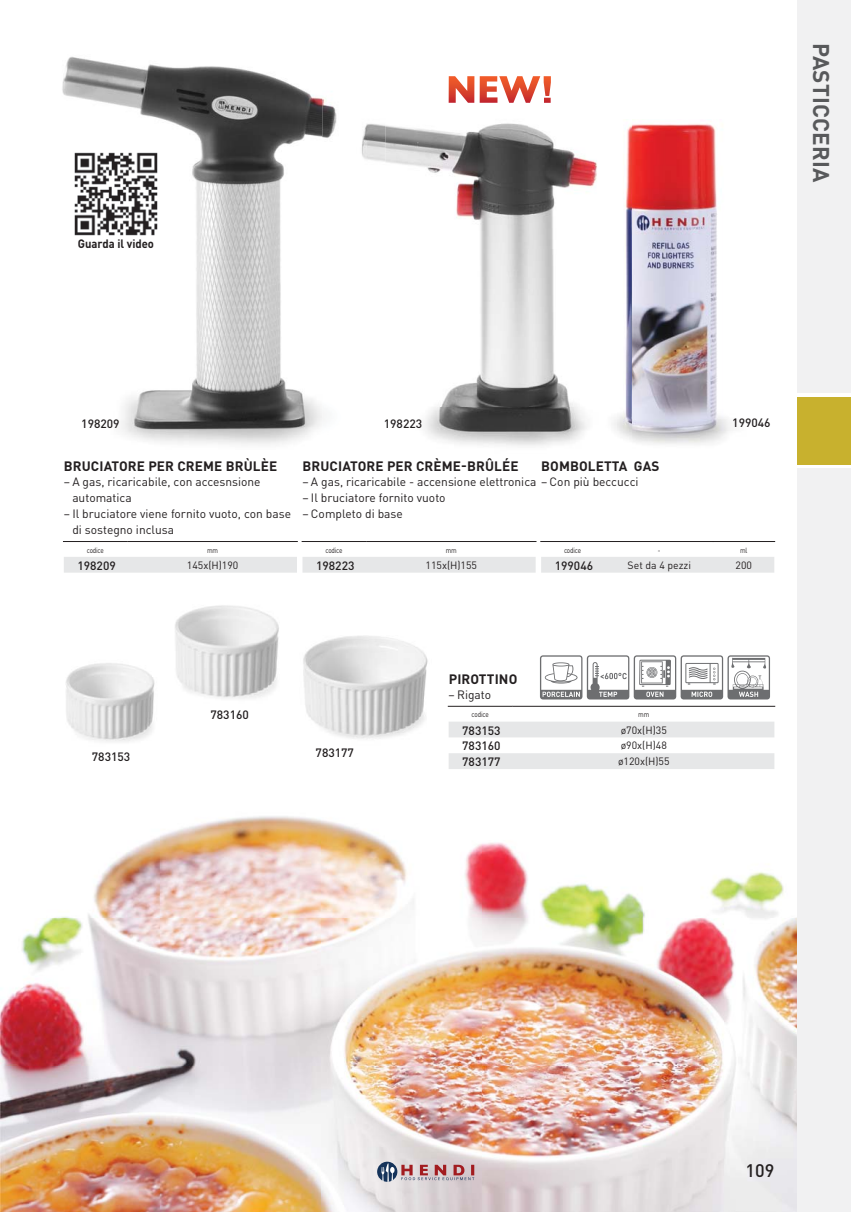
<style>
.page{position:relative;width:851px;height:1212px;background:#fff}
.page>*{position:absolute;margin:0;border:0;box-sizing:border-box;transform-origin:0 0}
.t1{font:66px "HENDI pictogram";color:#6d6e70}
.t2{font:700 22.5px "DIN Pro";letter-spacing:.01em;color:#58595b}
.t3{font:500 18px "DIN Pro";color:#231f20}
.t4{font:700 13.5px "DIN Pro";letter-spacing:.01em;color:#231f20}
.t5{font:12px/16.2px "DIN Pro";color:#231f20}
.t6{font:500 12px "DIN Pro";color:#231f20}
.t7{font:700 12px "DIN Pro";color:#231f20;scale:.94 1}
.t8{font:10.5px "DIN Pro";color:#231f20}
.t9{font:7.5px "DIN Pro";letter-spacing:-.025em;color:#231f20;scale:.85 1}
</style>
<div class="page">
<img style="left:1px;top:816px;width:796px;height:396px">
<img style="left:66px;top:663px;width:89px;height:79px">
<img style="left:175px;top:605px;width:104px;height:94px">
<img style="left:303px;top:636px;width:125px;height:103px">
<img style="left:62px;top:56px;width:260px;height:388px">
<img style="left:625px;top:124px;width:105px;height:320px">
<img style="left:385px;top:123px;width:143px;height:285px">
<img style="left:528px;top:124px;width:103px;height:125px">
<img style="left:528px;top:249px;width:50px;height:159px">
<img style="left:425px;top:408px;width:206px;height:38px">
<img style="left:322px;top:98px;width:63px;height:64px">
<img style="left:73px;top:150px;width:86px;height:87px">
<svg style="left:448px;top:76px;width:103px;height:27px"></svg>
<svg style="left:449px;top:722px;width:325px;height:47px"></svg>
<hr style="left:447px;top:706px;width:65px;height:1px;background:#231f20">
<hr style="left:512px;top:706px;width:263px;height:1px;background:#231f20">
<hr style="left:301px;top:541px;width:65px;height:1px;background:#231f20">
<hr style="left:366px;top:541px;width:170px;height:1px;background:#231f20">
<div style="left:64px;top:557px;width:471px;height:16px;background:#e6e7e8"></div>
<hr style="left:63px;top:541px;width:65px;height:1px;background:#231f20">
<hr style="left:127px;top:541px;width:171px;height:1px;background:#231f20">
<div style="left:541px;top:557px;width:233px;height:16px;background:#e6e7e8"></div>
<hr style="left:540px;top:541px;width:65px;height:1px;background:#231f20">
<hr style="left:604px;top:541px;width:109px;height:1px;background:#231f20">
<hr style="left:712px;top:541px;width:63px;height:1px;background:#231f20">
<svg style="left:401px;top:1165px;width:73px;height:15px"></svg>
<svg style="left:377px;top:1162px;width:20px;height:20px"></svg>
<svg style="left:381px;top:1163px;width:13px;height:19px"></svg>
<div style="left:797px;top:295px;width:53px;height:245px;background:linear-gradient(to right,#fff,#fff)"></div>
<div style="left:797px;top:0;width:53px;height:392px;background:#f1f1f2"></div>
<div style="left:797px;top:469px;width:53px;height:743px;background:#f1f1f2"></div>
<div style="left:797px;top:397px;width:53px;height:67px;background:#c8b12e"></div>
<p class="t7" style="left:78px;top:240px;width:83px">Guarda il video</p>
<h2 class="t2" style="left:828px;top:43px;width:141px;rotate:90deg">PASTICCERIA</h2>
<p class="t6" style="left:81px;top:419px;width:40px">198209</p>
<p class="t4" style="left:64px;top:461px;width:215px">BRUCIATORE PER CREME BRÙLÈE</p>
<p class="t5" style="left:72px;top:475px;width:190px;text-indent:-9px">– A gas, ricaricabile, con accesnsione automatica</p>
<p class="t5" style="left:72px;top:507px;width:220px;text-indent:-9px">– Il bruciatore viene fornito vuoto, con base di sostegno inclusa</p>
<p class="t9" style="left:87px;top:547px;width:22px">codice</p>
<p class="t9" style="left:207px;top:547px;width:14px">mm</p>
<p class="t6" style="left:77px;top:561px;width:40px">198209</p>
<p class="t8" style="left:187px;top:561px;width:53px">145x(H)190</p>
<p class="t6" style="left:384px;top:419px;width:40px">198223</p>
<p class="t6" style="left:732px;top:418px;width:40px">199046</p>
<p class="t4" style="left:302px;top:461px;width:217px">BRUCIATORE PER CRÈME-BRÛLÉE</p>
<p class="t5" style="left:302px;top:475px;width:337px">– A gas, ricaricabile - accensione elettronica – Con più beccucci</p>
<p class="t5" style="left:302px;top:491px;width:145px">– Il bruciatore fornito vuoto</p>
<p class="t5" style="left:302px;top:507px;width:102px">– Completo di base</p>
<p class="t9" style="left:325px;top:547px;width:22px">codice</p>
<p class="t9" style="left:446px;top:547px;width:14px">mm</p>
<p class="t6" style="left:316px;top:561px;width:40px">198223</p>
<p class="t8" style="left:425px;top:561px;width:53px">115x(H)155</p>
<p class="t4" style="left:541px;top:461px;width:120px">BOMBOLETTA GAS</p>
<p class="t9" style="left:564px;top:547px;width:22px">codice</p>
<p class="t9" style="left:658px;top:547px;width:5px">-</p>
<p class="t9" style="left:740px;top:547px;width:10px">ml</p>
<p class="t6" style="left:554px;top:561px;width:40px">199046</p>
<p class="t8" style="left:627px;top:561px;width:65px">Set da 4 pezzi</p>
<p class="t8" style="left:735px;top:561px;width:18px">200</p>
<p class="t6" style="left:92px;top:752px;width:40px">783153</p>
<p class="t6" style="left:210px;top:711px;width:40px">783160</p>
<p class="t6" style="left:315px;top:749px;width:40px">783177</p>
<h1 class="t1" style="left:540px;top:650px;width:236px">i8usA</h1>
<p class="t4" style="left:448px;top:674px;width:70px">PIROTTINO</p>
<p class="t5" style="left:448px;top:688px;width:44px">– Rigato</p>
<p class="t9" style="left:471px;top:712px;width:22px">codice</p>
<p class="t9" style="left:638px;top:712px;width:14px">mm</p>
<p class="t6" style="left:462px;top:726px;width:40px">783153</p>
<p class="t8" style="left:620px;top:726px;width:48px">ø70x(H)35</p>
<p class="t6" style="left:462px;top:742px;width:40px">783160</p>
<p class="t8" style="left:620px;top:742px;width:48px">ø90x(H)48</p>
<p class="t6" style="left:462px;top:758px;width:40px">783177</p>
<p class="t8" style="left:618px;top:758px;width:53px">ø120x(H)55</p>
<h3 class="t3" style="left:745px;top:1164px;width:30px">109</h3>
</div>
